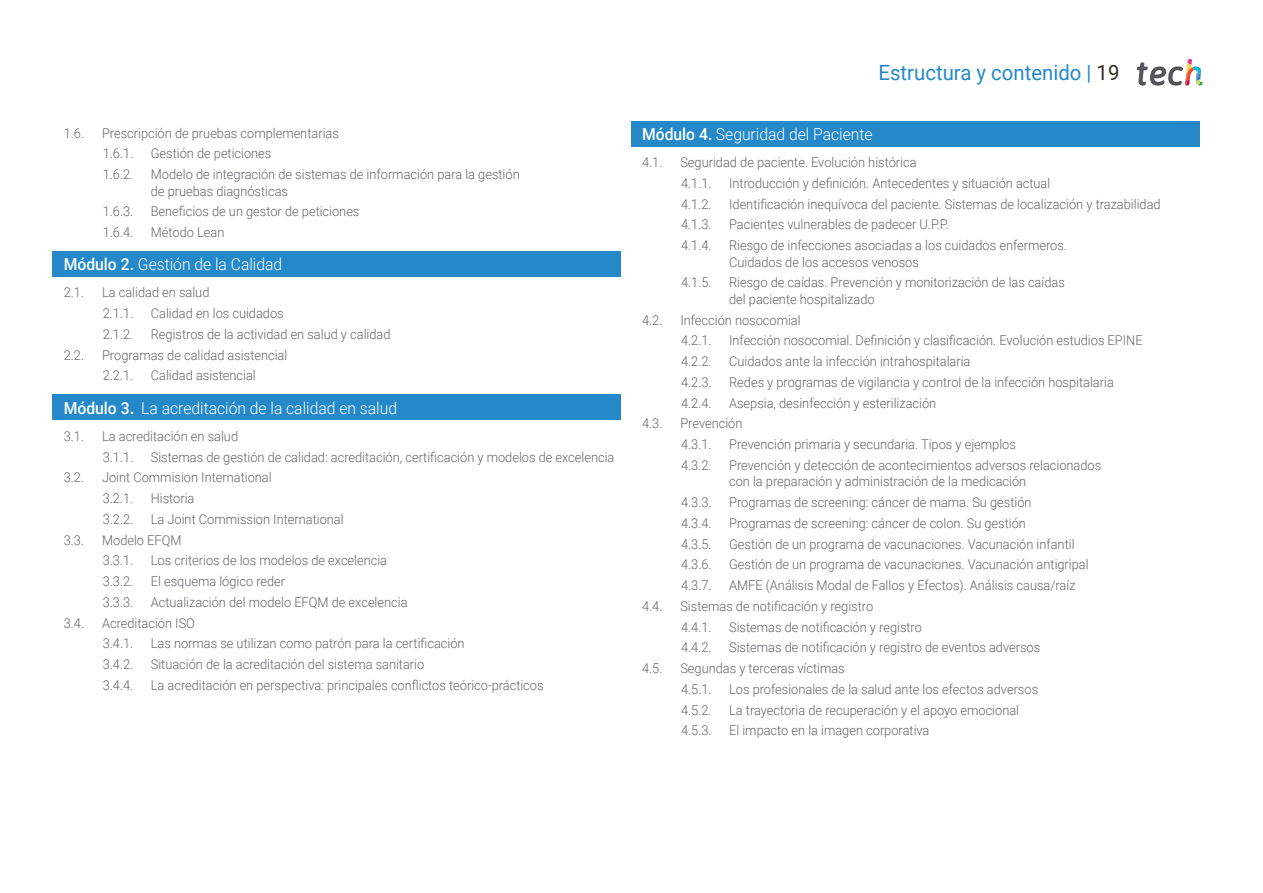
<style>
.page{position:relative;width:1263px;height:893px;background:#fff}
.page>*{position:absolute;margin:0;border:0;box-sizing:border-box;transform-origin:0 0}
.t1{font:21px "Roboto";color:#2488c9}
.t2{font:300 16.5px "Roboto";color:#fff;scale:.95 1}
.t3{font:300 13.5px/20.7px "Roboto";color:#61646a;scale:.95 1}
.s1{font-weight:500}
.s2{font-family:"Meta Pro";font-weight:500}
.s3{color:#312e20}
</style>
<div class="page">
<div style="left:53px;top:252px;width:568px;height:25px;background:#2488c9"></div>
<div style="left:53px;top:395px;width:568px;height:25px;background:#2488c9"></div>
<svg style="left:1137px;top:59px;width:65px;height:27px"></svg>
<div style="left:631px;top:121px;width:568px;height:25px;background:#2488c9"></div>
<p class="t3" style="left:64px;top:122px;width:23px">1.6.</p>
<p class="t3" style="left:102px;top:122px;width:251px">Prescripción de pruebas complementarias<br>1.6.1.</p>
<p class="t3" style="left:151px;top:143px;width:128px">Gestión de peticiones</p>
<p class="t3" style="left:103px;top:164px;width:34px">1.6.2.</p>
<p class="t3" style="left:151px;top:166px;width:390px;line-height:16.5px">Modelo de integración de sistemas de información para la gestión de pruebas diagnósticas</p>
<p class="t3" style="left:103px;top:201px;width:34px">1.6.3.</p>
<p class="t3" style="left:151px;top:201px;width:221px">Beneficios de un gestor de peticiones</p>
<p class="t3" style="left:103px;top:222px;width:34px">1.6.4.</p>
<p class="t3" style="left:151px;top:222px;width:79px">Método Lean</p>
<p class="t2" style="left:64px;top:253px;width:231px"><span class="s1">Módulo 2.</span> Gestión de la Calidad</p>
<p class="t3" style="left:64px;top:282px;width:23px">2.1.</p>
<p class="t3" style="left:102px;top:282px;width:115px">La calidad en salud<br>2.1.1.</p>
<p class="t3" style="left:151px;top:303px;width:141px">Calidad en los cuidados</p>
<p class="t3" style="left:103px;top:323px;width:34px">2.1.2.</p>
<p class="t3" style="left:151px;top:323px;width:254px">Registros de la actividad en salud y calidad</p>
<p class="t3" style="left:64px;top:344px;width:23px">2.2.</p>
<p class="t3" style="left:102px;top:344px;width:197px">Programas de calidad asistencial<br>2.2.1.</p>
<p class="t3" style="left:151px;top:365px;width:112px">Calidad asistencial</p>
<p class="t2" style="left:64px;top:396px;width:352px"><span class="s1">Módulo 3</span><span class="s2">.</span> La acreditación de la calidad en salud</p>
<p class="t3" style="left:64px;top:425px;width:23px">3.1.</p>
<p class="t3" style="left:102px;top:425px;width:145px">La acreditación en salud<br>3.1.1.</p>
<p class="t3" style="left:151px;top:446px;width:489px">Sistemas de gestión de calidad: acreditación, certificación y modelos de excelencia</p>
<p class="t3" style="left:64px;top:467px;width:23px">3.2.</p>
<p class="t3" style="left:102px;top:467px;width:180px">Joint Commision International<br>3.2.1.</p>
<p class="t3" style="left:151px;top:487px;width:47px">Historia</p>
<p class="t3" style="left:103px;top:508px;width:34px">3.2.2.</p>
<p class="t3" style="left:151px;top:508px;width:204px">La Joint Commission International</p>
<p class="t3" style="left:64px;top:529px;width:23px">3.3.</p>
<p class="t3" style="left:102px;top:529px;width:85px">Modelo EFQM<br>3.3.1.</p>
<p class="t3" style="left:151px;top:550px;width:250px">Los criterios de los modelos de excelencia</p>
<p class="t3" style="left:103px;top:570px;width:34px">3.3.2.</p>
<p class="t3" style="left:151px;top:570px;width:143px">El esquema lógico reder</p>
<p class="t3" style="left:103px;top:591px;width:34px">3.3.3.</p>
<p class="t3" style="left:151px;top:591px;width:272px">Actualización del modelo EFQM de excelencia</p>
<p class="t3" style="left:64px;top:612px;width:23px">3.4.</p>
<p class="t3" style="left:102px;top:612px;width:99px">Acreditación ISO<br>3.4.1.</p>
<p class="t3" style="left:151px;top:633px;width:332px">Las normas se utilizan como patrón para la certificación</p>
<p class="t3" style="left:103px;top:653px;width:34px">3.4.2.</p>
<p class="t3" style="left:151px;top:653px;width:289px">Situación de la acreditación del sistema sanitario</p>
<p class="t3" style="left:103px;top:674px;width:34px">3.4.4.</p>
<p class="t3" style="left:151px;top:674px;width:415px">La acreditación en perspectiva: principales conflictos teórico-prácticos</p>
<h1 class="t1" style="left:878px;top:57px;width:242px">Estructura y contenido | <span class="s3">19</span></h1>
<p class="t2" style="left:642px;top:123px;width:244px"><span class="s1">Módulo 4.</span> Seguridad del Paciente</p>
<p class="t3" style="left:642px;top:151px;width:23px">4.1.</p>
<p class="t3" style="left:680px;top:151px;width:250px">Seguridad de paciente. Evolución histórica<br>4.1.1.</p>
<p class="t3" style="left:729px;top:172px;width:340px">Introducción y definición. Antecedentes y situación actual</p>
<p class="t3" style="left:681px;top:193px;width:34px">4.1.2.</p>
<p class="t3" style="left:729px;top:193px;width:456px">Identificación inequívoca del paciente. Sistemas de localización y trazabilidad</p>
<p class="t3" style="left:681px;top:214px;width:34px">4.1.3.</p>
<p class="t3" style="left:729px;top:214px;width:233px">Pacientes vulnerables de padecer U.P.P.</p>
<p class="t3" style="left:681px;top:234px;width:34px">4.1.4.</p>
<p class="t3" style="left:729px;top:237px;width:357px;line-height:16.5px">Riesgo de infecciones asociadas a los cuidados enfermeros.<br>Cuidados de los accesos venosos</p>
<p class="t3" style="left:681px;top:272px;width:34px">4.1.5.</p>
<p class="t3" style="left:729px;top:274px;width:355px;line-height:16.5px">Riesgo de caídas. Prevención y monitorización de las caídas del paciente hospitalizado</p>
<p class="t3" style="left:642px;top:309px;width:23px">4.2.</p>
<p class="t3" style="left:680px;top:309px;width:128px">Infección nosocomial<br>4.2.1.</p>
<p class="t3" style="left:729px;top:330px;width:437px">Infección nosocomial. Definición y clasificación. Evolución estudios EPINE</p>
<p class="t3" style="left:681px;top:350px;width:34px">4.2.2.</p>
<p class="t3" style="left:729px;top:350px;width:256px">Cuidados ante la infección intrahospitalaria</p>
<p class="t3" style="left:681px;top:371px;width:34px">4.2.3.</p>
<p class="t3" style="left:729px;top:371px;width:406px">Redes y programas de vigilancia y control de la infección hospitalaria</p>
<p class="t3" style="left:681px;top:392px;width:34px">4.2.4.</p>
<p class="t3" style="left:729px;top:392px;width:220px">Asepsia, desinfección y esterilización</p>
<p class="t3" style="left:642px;top:413px;width:23px">4.3.</p>
<p class="t3" style="left:680px;top:413px;width:67px">Prevención<br>4.3.1.</p>
<p class="t3" style="left:729px;top:433px;width:303px">Prevención primaria y secundaria. Tipos y ejemplos</p>
<p class="t3" style="left:681px;top:454px;width:34px">4.3.2.</p>
<p class="t3" style="left:729px;top:456px;width:393px;line-height:16.5px">Prevención y detección de acontecimientos adversos relacionados con la preparación y administración de la medicación</p>
<p class="t3" style="left:681px;top:492px;width:34px">4.3.3.</p>
<p class="t3" style="left:729px;top:492px;width:320px">Programas de screening: cáncer de mama. Su gestión</p>
<p class="t3" style="left:681px;top:512px;width:34px">4.3.4.</p>
<p class="t3" style="left:729px;top:512px;width:314px">Programas de screening: cáncer de colon. Su gestión</p>
<p class="t3" style="left:681px;top:533px;width:34px">4.3.5.</p>
<p class="t3" style="left:729px;top:533px;width:365px">Gestión de un programa de vacunaciones. Vacunación infantil</p>
<p class="t3" style="left:681px;top:554px;width:34px">4.3.6.</p>
<p class="t3" style="left:729px;top:554px;width:380px">Gestión de un programa de vacunaciones. Vacunación antigripal</p>
<p class="t3" style="left:681px;top:575px;width:34px">4.3.7.</p>
<p class="t3" style="left:729px;top:575px;width:366px">AMFE (Análisis Modal de Fallos y Efectos). Análisis causa/raíz</p>
<p class="t3" style="left:642px;top:595px;width:23px">4.4.</p>
<p class="t3" style="left:680px;top:595px;width:204px">Sistemas de notificación y registro<br>4.4.1.</p>
<p class="t3" style="left:729px;top:616px;width:204px">Sistemas de notificación y registro</p>
<p class="t3" style="left:681px;top:637px;width:34px">4.4.2.</p>
<p class="t3" style="left:729px;top:637px;width:329px">Sistemas de notificación y registro de eventos adversos</p>
<p class="t3" style="left:642px;top:658px;width:23px">4.5.</p>
<p class="t3" style="left:680px;top:658px;width:174px">Segundas y terceras víctimas<br>4.5.1.</p>
<p class="t3" style="left:729px;top:678px;width:327px">Los profesionales de la salud ante los efectos adversos</p>
<p class="t3" style="left:681px;top:699px;width:34px">4.5.2.</p>
<p class="t3" style="left:729px;top:699px;width:307px">La trayectoria de recuperación y el apoyo emocional</p>
<p class="t3" style="left:681px;top:720px;width:34px">4.5.3.</p>
<p class="t3" style="left:729px;top:720px;width:212px">El impacto en la imagen corporativa</p>
</div>
